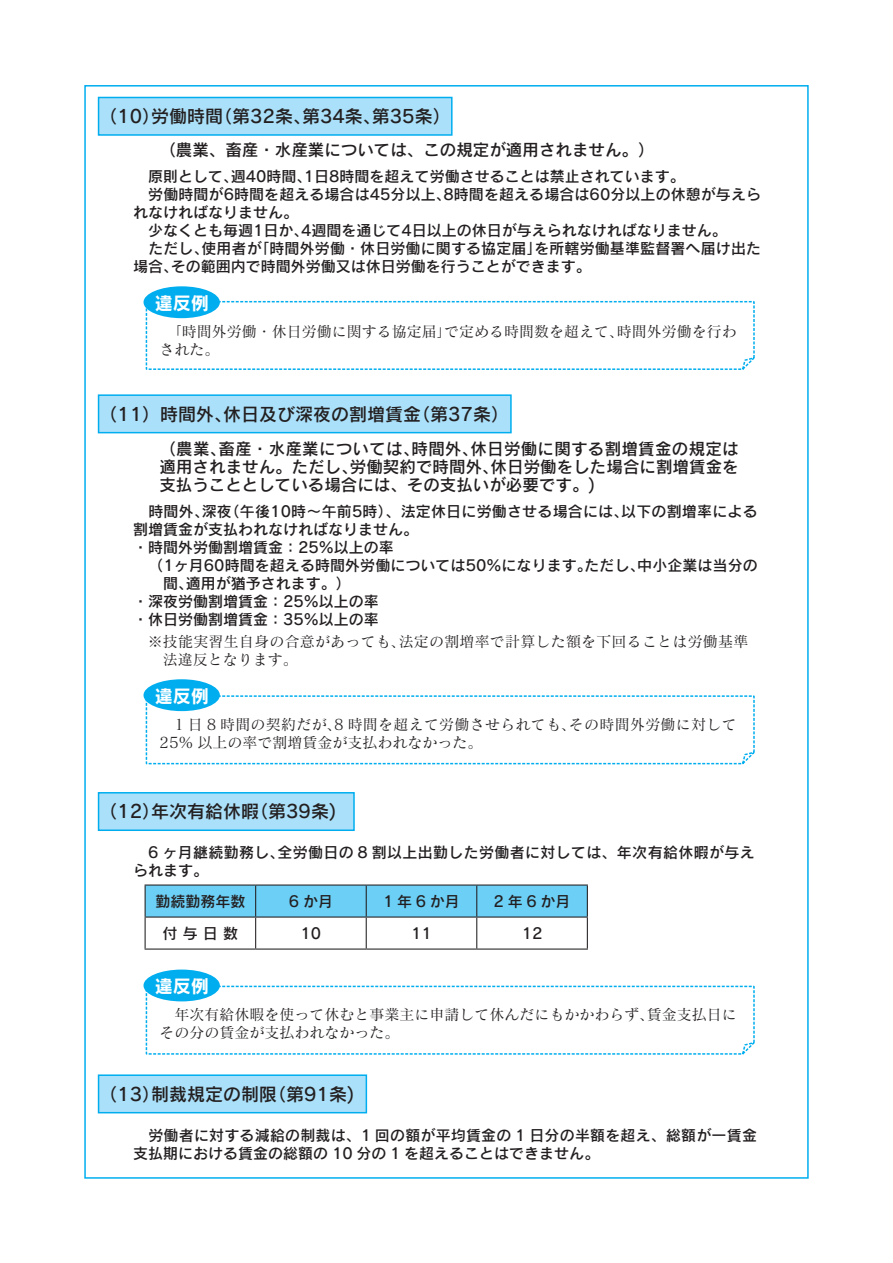
<style>
.page{position:relative;width:893px;height:1263px;background:#fff}
.page>*{position:absolute;margin:0;border:0;box-sizing:border-box;transform-origin:0 0}
.t1{font:18px "Rodin Pro DB";color:#231f20}
.t2{font:18px "Rodin Pro B";color:#fff}
.t3{font:16.5px/18px "Rodin Pro DB";color:#231f20;text-align:justify}
.t4{font:15px/18px "Rodin Pro DB";letter-spacing:.005em;color:#231f20}
.t5{font:15px/18px "Matisse Pro M";color:#231f20}
.t6{font:15px/18px "Matisse Pro M";letter-spacing:.02em;color:#231f20}
.t7{font:15px/18px "Rodin Pro DB";letter-spacing:.025em;color:#231f20}
</style>
<div class="page">
<svg style="left:146px;top:695px;width:609px;height:69px"></svg>
<div style="left:99px;top:97px;width:353px;height:38px;background:#aae0f9"></div>
<div style="left:98px;top:97px;width:355px;height:39px;border:2px solid #00aeef"></div>
<div style="left:99px;top:395px;width:412px;height:38px;background:#aae0f9"></div>
<div style="left:98px;top:394px;width:414px;height:39px;border:2px solid #00aeef"></div>
<div style="left:144px;top:679px;width:76px;height:32px;background:#00aeef;border-radius:50%"></div>
<div style="left:99px;top:793px;width:255px;height:37px;background:#aae0f9"></div>
<div style="left:98px;top:792px;width:257px;height:39px;border:2px solid #00aeef"></div>
<div style="left:146px;top:885px;width:441px;height:31px;background:#6bcff6"></div>
<hr style="left:145px;top:884px;width:111px;height:1px;background:#231f20">
<hr style="left:145px;top:885px;width:1px;height:31px;background:#231f20">
<hr style="left:256px;top:884px;width:110px;height:1px;background:#231f20">
<hr style="left:255px;top:885px;width:1px;height:31px;background:#231f20">
<hr style="left:366px;top:884px;width:111px;height:1px;background:#231f20">
<hr style="left:366px;top:885px;width:1px;height:31px;background:#231f20">
<hr style="left:477px;top:884px;width:111px;height:1px;background:#231f20">
<hr style="left:476px;top:885px;width:1px;height:31px;background:#231f20">
<hr style="left:587px;top:885px;width:1px;height:31px;background:#231f20">
<hr style="left:145px;top:916px;width:111px;height:1px;background:#231f20">
<hr style="left:145px;top:917px;width:1px;height:31px;background:#231f20">
<hr style="left:256px;top:916px;width:110px;height:1px;background:#231f20">
<hr style="left:255px;top:917px;width:1px;height:31px;background:#231f20">
<hr style="left:366px;top:916px;width:111px;height:1px;background:#231f20">
<hr style="left:366px;top:917px;width:1px;height:31px;background:#231f20">
<hr style="left:477px;top:916px;width:111px;height:1px;background:#231f20">
<hr style="left:476px;top:917px;width:1px;height:31px;background:#231f20">
<hr style="left:587px;top:917px;width:1px;height:31px;background:#231f20">
<hr style="left:145px;top:948px;width:111px;height:1px;background:#231f20">
<hr style="left:256px;top:948px;width:110px;height:1px;background:#231f20">
<hr style="left:366px;top:948px;width:111px;height:1px;background:#231f20">
<hr style="left:477px;top:948px;width:111px;height:1px;background:#231f20">
<div style="left:99px;top:1075px;width:267px;height:38px;background:#aae0f9"></div>
<div style="left:98px;top:1074px;width:269px;height:39px;border:2px solid #00aeef"></div>
<svg style="left:146px;top:301px;width:609px;height:69px"></svg>
<div style="left:144px;top:286px;width:76px;height:32px;background:#00aeef;border-radius:50%"></div>
<svg style="left:146px;top:986px;width:609px;height:69px"></svg>
<div style="left:144px;top:969px;width:76px;height:32px;background:#00aeef;border-radius:50%"></div>
<p class="t1" style="left:99px;top:104px;width:353px">（10）労働時間（第32条、第34条、第35条）</p>
<p class="t3" style="left:159px;top:140px;width:496px">（農業、畜産・水産業については、この規定が適用されません。）</p>
<p class="t4" style="left:133px;top:167px;width:629px;text-indent:15px">原則として、週40時間、1日8時間を超えて労働させることは禁止されています。<br>　労働時間が6時間を超える場合は45分以上、8時間を超える場合は60分以上の休憩が与えられなければなりません。<br>　少なくとも毎週1日か、4週間を通じて4日以上の休日が与えられなければなりません。<br>　ただし、使用者が「時間外労働・休日労働に関する協定届」を所轄労働基準監督署へ届け出た場合、その範囲内で時間外労働又は休日労働を行うことができます。</p>
<p class="t2" style="left:155px;top:291px;width:55px">違反例</p>
<p class="t5" style="left:159px;top:322px;width:579px;text-indent:8px">「時間外労働・休日労働に関する協定届」で定める時間数を超えて、時間外労働を行わされた。</p>
<p class="t1" style="left:99px;top:402px;width:411px">（11）時間外、休日及び深夜の割増賃金（第37条）</p>
<p class="t3" style="left:159px;top:439px;width:581px">（農業、畜産・水産業については、時間外、休日労働に関する割増賃金の規定は適用されません。ただし、労働契約で時間外、休日労働をした場合に割増賃金を支払うこととしている場合には、その支払いが必要です。)</p>
<p class="t4" style="left:133px;top:502px;width:626px">　時間外、深夜（午後10時～午前5時）、法定休日に労働させる場合には、以下の割増率による割増賃金が支払われなければなりません。<br>・時間外労働割増賃金：25%以上の率<br>　（1ヶ月60時間を超える時間外労働については50%になります。ただし、中小企業は当分の　　間、適用が猶予されます。）<br>・深夜労働割増賃金：25%以上の率<br>・休日労働割増賃金：35%以上の率</p>
<p class="t5" style="left:148px;top:632px;width:602px">※技能実習生自身の合意があっても、法定の割増率で計算した額を下回ることは労働基準　法違反となります。</p>
<p class="t2" style="left:155px;top:684px;width:55px">違反例</p>
<p class="t6" style="left:159px;top:714px;width:579px;text-indent:15px">1 日 8 時間の契約だが、8 時間を超えて労働させられても、その時間外労働に対して<br>25% 以上の率で割増賃金が支払われなかった。</p>
<p class="t1" style="left:99px;top:800px;width:238px">（12）年次有給休暇（第39条)</p>
<p class="t7" style="left:133px;top:843px;width:623px;text-indent:15px">6 ヶ月継続勤務し、全労働日の 8 割以上出勤した労働者に対しては、年次有給休暇が与えられます。</p>
<p class="t4" style="left:155px;top:891px;width:91px">勤続勤務年数</p>
<p class="t4" style="left:289px;top:891px;width:46px">6 か月</p>
<p class="t4" style="left:383px;top:891px;width:78px">1年6か月</p>
<p class="t4" style="left:494px;top:891px;width:78px">2年6か月</p>
<p class="t4" style="left:163px;top:923px;width:77px">付 与 日 数</p>
<p class="t4" style="left:301px;top:923px;width:22px">10</p>
<p class="t4" style="left:411px;top:923px;width:22px">11</p>
<p class="t4" style="left:522px;top:923px;width:22px">12</p>
<p class="t2" style="left:155px;top:974px;width:55px">違反例</p>
<p class="t5" style="left:159px;top:1005px;width:579px;text-indent:15px">年次有給休暇を使って休むと事業主に申請して休んだにもかかわらず、賃金支払日にその分の賃金が支払われなかった。</p>
<p class="t1" style="left:99px;top:1082px;width:256px">（13）制裁規定の制限（第91条)</p>
<p class="t4" style="left:133px;top:1125px;width:625px;text-indent:15px">労働者に対する減給の制裁は、1 回の額が平均賃金の 1 日分の半額を超え、総額が一賃金支払期における賃金の総額の 10 分の 1 を超えることはできません。</p>
</div>
